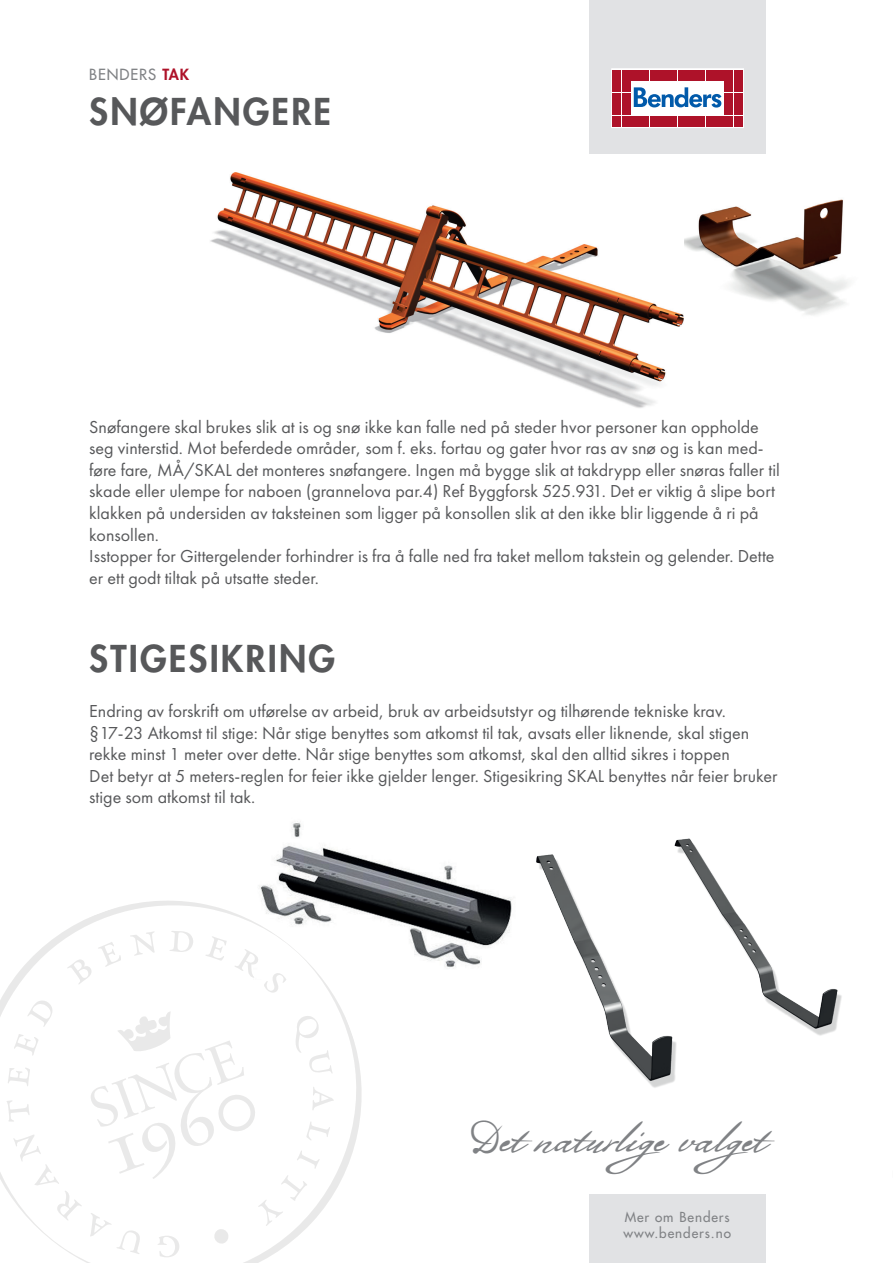
<style>
.page{position:relative;width:893px;height:1263px;background:#fff}
.page>*{position:absolute;margin:0;border:0;box-sizing:border-box;transform-origin:0 0}
.t1{font:40.5px "Bolivar";color:#808285}
.t2{font:800 36px "Futura Std";letter-spacing:.06em;color:#57585a}
.t3{font:18px/21.6px "Futura PT";color:#57585a}
.t4{font:500 15px "Futura Std";letter-spacing:.06em;color:#808285}
.t5{font:500 13.5px/16.2px "Futura Std";letter-spacing:.07em;color:#808285}
.s1{font-weight:800;color:#ae1229}
</style>
<div class="page">
<img style="left:654px;top:153px;width:195px;height:169px">
<img style="left:210px;top:172px;width:473px;height:236px">
<img style="left:259px;top:821px;width:253px;height:148px">
<img style="left:536px;top:838px;width:306px;height:250px">
<div style="left:589px;top:0;width:177px;height:153px;background:#e1e2e4"></div>
<svg style="left:612px;top:69px;width:131px;height:59px;background:#eac5cb"></svg>
<div style="left:613px;top:70px;width:8px;height:10px;background:#ae1229"></div>
<div style="left:622px;top:70px;width:8px;height:10px;background:#ae1229"></div>
<div style="left:613px;top:81px;width:8px;height:11px;background:#ae1229"></div>
<div style="left:622px;top:81px;width:8px;height:11px;background:#ae1229"></div>
<div style="left:613px;top:93px;width:8px;height:10px;background:#ae1229"></div>
<div style="left:622px;top:93px;width:8px;height:10px;background:#ae1229"></div>
<div style="left:613px;top:104px;width:8px;height:11px;background:#ae1229"></div>
<div style="left:622px;top:104px;width:8px;height:11px;background:#ae1229"></div>
<div style="left:613px;top:116px;width:8px;height:10px;background:#ae1229"></div>
<div style="left:622px;top:116px;width:8px;height:10px;background:#ae1229"></div>
<div style="left:631px;top:70px;width:9px;height:10px;background:#ae1229"></div>
<div style="left:641px;top:70px;width:8px;height:10px;background:#ae1229"></div>
<div style="left:650px;top:70px;width:8px;height:10px;background:#ae1229"></div>
<div style="left:659px;top:70px;width:9px;height:10px;background:#ae1229"></div>
<div style="left:669px;top:70px;width:8px;height:10px;background:#ae1229"></div>
<div style="left:678px;top:70px;width:8px;height:10px;background:#ae1229"></div>
<div style="left:687px;top:70px;width:9px;height:10px;background:#ae1229"></div>
<div style="left:697px;top:70px;width:8px;height:10px;background:#ae1229"></div>
<div style="left:706px;top:70px;width:8px;height:10px;background:#ae1229"></div>
<div style="left:715px;top:70px;width:9px;height:10px;background:#ae1229"></div>
<div style="left:631px;top:116px;width:9px;height:10px;background:#ae1229"></div>
<div style="left:641px;top:116px;width:8px;height:10px;background:#ae1229"></div>
<div style="left:650px;top:116px;width:8px;height:10px;background:#ae1229"></div>
<div style="left:659px;top:116px;width:9px;height:10px;background:#ae1229"></div>
<div style="left:669px;top:116px;width:8px;height:10px;background:#ae1229"></div>
<div style="left:678px;top:116px;width:8px;height:10px;background:#ae1229"></div>
<div style="left:687px;top:116px;width:9px;height:10px;background:#ae1229"></div>
<div style="left:697px;top:116px;width:8px;height:10px;background:#ae1229"></div>
<div style="left:706px;top:116px;width:8px;height:10px;background:#ae1229"></div>
<div style="left:715px;top:116px;width:9px;height:10px;background:#ae1229"></div>
<div style="left:725px;top:70px;width:8px;height:10px;background:#ae1229"></div>
<div style="left:734px;top:70px;width:8px;height:10px;background:#ae1229"></div>
<div style="left:725px;top:81px;width:8px;height:11px;background:#ae1229"></div>
<div style="left:734px;top:81px;width:8px;height:11px;background:#ae1229"></div>
<div style="left:725px;top:93px;width:8px;height:10px;background:#ae1229"></div>
<div style="left:734px;top:93px;width:8px;height:10px;background:#ae1229"></div>
<div style="left:725px;top:104px;width:8px;height:11px;background:#ae1229"></div>
<div style="left:734px;top:104px;width:8px;height:11px;background:#ae1229"></div>
<div style="left:725px;top:116px;width:8px;height:10px;background:#ae1229"></div>
<div style="left:734px;top:116px;width:8px;height:10px;background:#ae1229"></div>
<svg style="left:634px;top:87px;width:87px;height:21px;background:#8fb6d9"></svg>
<div style="left:589px;top:1195px;width:177px;height:68px;background:#e1e2e4"></div>
<svg style="left:0;top:892px;width:374px;height:371px"></svg>
<p class="t4" style="left:89px;top:65px;width:101px">BENDERS <span class="s1">TAK</span></p>
<h2 class="t2" style="left:89px;top:89px;width:243px">SNØFANGERE</h2>
<p class="t3" style="left:89px;top:416px;width:692px">Snøfangere skal brukes slik at is og snø ikke kan falle ned på steder hvor personer kan oppholde seg vinterstid. Mot beferdede områder, som f. eks. fortau og gater hvor ras av snø og is kan med&shy;føre fare, MÅ/SKAL det monteres snøfangere. Ingen må bygge slik at takdrypp eller snøras faller til skade eller ulempe for naboen (grannelova par.4) Ref Byggforsk 525.931. Det er viktig å slipe bort klakken på undersiden av taksteinen som ligger på konsollen slik at den ikke blir liggende å ri på konsollen.<br>Isstopper for Gittergelender forhindrer is fra å falle ned fra taket mellom takstein og gelender. Dette er ett godt tiltak på utsatte steder.</p>
<h2 class="t2" style="left:89px;top:636px;width:247px">STIGESIKRING</h2>
<p class="t3" style="left:89px;top:700px;width:690px">Endring av forskrift om utførelse av arbeid, bruk av arbeidsutstyr og tilhørende tekniske krav. §17-23 Atkomst til stige: Når stige benyttes som atkomst til tak, avsats eller liknende, skal stigen rekke minst 1 meter over dette. Når stige benyttes som atkomst, skal den alltid sikres i toppen<br>Det betyr at 5 meters-reglen for feier ikke gjelder lenger. Stigesikring SKAL benyttes når feier bruker stige som atkomst til tak.</p>
<h1 class="t1" style="left:477px;top:1113px;width:309px">Det naturlige valget</h1>
<p class="t5" style="left:623px;top:1209px;width:109px">Mer om Benders www.benders.no</p>
</div>
